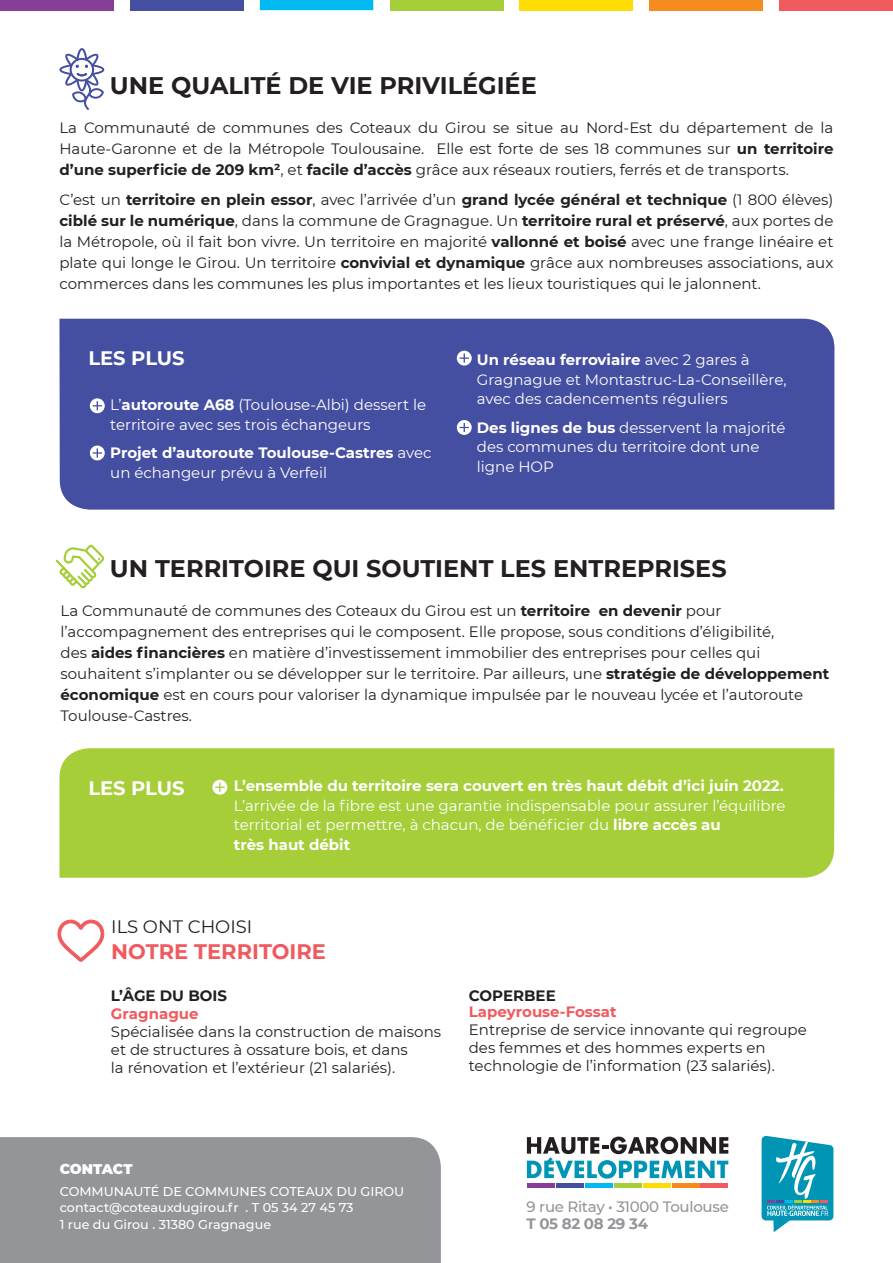
<style>
.page{position:relative;width:893px;height:1263px;background:#fff}
.page>*{position:absolute;margin:0;border:0;box-sizing:border-box;transform-origin:0 0}
.t1{font:700 24px "Montserrat";color:#231f20}
.t2{font:700 21px "Montserrat";color:#f05a5e}
.t3{font:700 19.5px "Montserrat";color:#fff}
.t4{font:18px "Montserrat";color:#231f20}
.t5{font:15px/21px "Montserrat";color:#231f20}
.t6{font:15px/19.5px "Montserrat";color:#fff}
.t7{font:700 15px/19.5px "Montserrat";color:#fff}
.t8{font:700 15px "Montserrat";color:#f05a5e}
.t9{font:500 15px "Montserrat";letter-spacing:-.02em;color:#939598}
.t10{font:700 15px "Montserrat";color:#231f20}
.t11{font:700 15px "Montserrat";letter-spacing:-.02em;color:#939598}
.t12{font:900 14.1px "Montserrat";letter-spacing:-.005em;color:#fff}
.t13{font:500 12.75px "Montserrat";color:#fff}
.s1{font-weight:700}
.s2{font-weight:400}
</style>
<div class="page">
<div style="left:0;top:1137px;width:441px;height:126px;background:#939598"></div>
<div style="left:59px;top:748px;width:775px;height:130px;background:#a6ce39"></div>
<svg style="left:56px;top:545px;width:48px;height:43px"></svg>
<svg style="left:59px;top:48px;width:45px;height:62px"></svg>
<svg style="left:58px;top:920px;width:46px;height:41px"></svg>
<svg style="left:212px;top:780px;width:15px;height:15px"></svg>
<svg style="left:215px;top:783px;width:10px;height:9px"></svg>
<div style="left:59px;top:319px;width:775px;height:191px;background:#444fa1"></div>
<svg style="left:90px;top:398px;width:15px;height:15px"></svg>
<svg style="left:93px;top:401px;width:9px;height:9px"></svg>
<svg style="left:90px;top:445px;width:15px;height:15px"></svg>
<svg style="left:93px;top:448px;width:9px;height:9px"></svg>
<svg style="left:457px;top:351px;width:15px;height:15px"></svg>
<svg style="left:460px;top:354px;width:9px;height:9px"></svg>
<div style="left:457px;top:420px;width:15px;height:15px;background:#fff;border-radius:50%"></div>
<svg style="left:460px;top:423px;width:9px;height:9px"></svg>
<div style="left:0;top:0;width:113px;height:10px;background:#873e97"></div>
<div style="left:130px;top:0;width:113px;height:10px;background:#444fa1"></div>
<div style="left:260px;top:0;width:113px;height:10px;background:#00baf1"></div>
<div style="left:390px;top:0;width:113px;height:10px;background:#a6ce39"></div>
<div style="left:520px;top:0;width:113px;height:10px;background:#ffdc01"></div>
<div style="left:650px;top:0;width:113px;height:10px;background:#f68b1f"></div>
<div style="left:779px;top:0;width:114px;height:10px;background:#f05a5e"></div>
<svg style="left:527px;top:1136px;width:201px;height:42px"></svg>
<div style="left:527px;top:1183px;width:28px;height:5px;background:#873e97"></div>
<div style="left:672px;top:1183px;width:27px;height:5px;background:#f68b1f"></div>
<div style="left:643px;top:1183px;width:27px;height:5px;background:#ffdc01"></div>
<div style="left:614px;top:1183px;width:27px;height:5px;background:#a6ce39"></div>
<div style="left:585px;top:1183px;width:27px;height:5px;background:#00baf1"></div>
<div style="left:556px;top:1183px;width:28px;height:5px;background:#444fa1"></div>
<div style="left:701px;top:1183px;width:27px;height:5px;background:#f05a5e"></div>
<svg style="left:762px;top:1135px;width:71px;height:97px"></svg>
<p class="t1" style="left:110px;top:68px;width:428px">UNE QUALITÉ DE VIE PRIVILÉGIÉE</p>
<p class="t5" style="left:59px;top:117px;width:775px;text-align:justify">La Communauté de communes des Coteaux du Girou se situe au Nord-Est du département de la Haute-Garonne et de la Métropole Toulousaine. Elle est forte de ses 18 communes sur <span class="s1">un territoire d’une superficie de 209 km²</span>, et <span class="s1">facile d’accès</span> grâce aux réseaux routiers, ferrés et de transports.</p>
<p class="t5" style="left:59px;top:189px;width:775px;text-align:justify">C’est un <span class="s1">territoire en plein essor</span>, avec l’arrivée d’un <span class="s1">grand lycée général et technique</span> (1 800 élèves) <span class="s1">ciblé sur le numérique</span>, dans la commune de Gragnague. Un <span class="s1">territoire rural et préservé</span>, aux portes de la Métropole, où il fait bon vivre. Un territoire en majorité <span class="s1">vallonné et boisé</span> avec une frange linéaire et plate qui longe le Girou. Un territoire <span class="s1">convivial et dynamique</span> grâce aux nombreuses associations, aux commerces dans les communes les plus importantes et les lieux touristiques qui le jalonnent.</p>
<p class="t3" style="left:88px;top:344px;width:98px">LES PLUS</p>
<p class="t6" style="left:110px;top:395px;width:317px">L’<span class="s1">autoroute A68</span> (Toulouse-Albi) dessert le territoire avec ses trois échangeurs</p>
<p class="t7" style="left:110px;top:442px;width:323px">Projet d’autoroute Toulouse-Castres <span class="s2">avec un échangeur prévu à Verfeil</span></p>
<p class="t6" style="left:477px;top:350px;width:311px"><span class="s1">Un réseau ferroviaire</span> avec 2 gares à<br>Gragnague et Montastruc-La-Conseillère, avec des cadencements réguliers</p>
<p class="t6" style="left:477px;top:417px;width:310px"><span class="s1">Des lignes de bus</span> desservent la majorité des communes du territoire dont une ligne HOP</p>
<p class="t1" style="left:110px;top:551px;width:618px">UN TERRITOIRE QUI SOUTIENT LES ENTREPRISES</p>
<p class="t5" style="left:61px;top:599px;width:770px">La Communauté de communes des Coteaux du Girou est un <span class="s1">territoire en devenir</span> pour l’accompagnement des entreprises qui le composent. Elle propose, sous conditions d’éligibilité,<br>des <span class="s1">aides financières</span> en matière d’investissement immobilier des entreprises pour celles qui souhaitent s’implanter ou se développer sur le territoire. Par ailleurs, une <span class="s1">stratégie de développement économique</span> est en cours pour valoriser la dynamique impulsée par le nouveau lycée et l’autoroute Toulouse-Castres.</p>
<p class="t3" style="left:88px;top:774px;width:98px">LES PLUS</p>
<p class="t6" style="left:234px;top:776px;width:553px"><span class="s1">L’ensemble du territoire sera couvert en très haut débit d’ici juin 2022.<br></span>L’arrivée de la fibre est une garantie indispensable pour assurer l’équilibre territorial et permettre, à chacun, de bénéficier du <span class="s1">libre accès au<br>très haut débit</span></p>
<p class="t4" style="left:111px;top:914px;width:143px">ILS ONT CHOISI</p>
<p class="t2" style="left:111px;top:936px;width:216px">NOTRE TERRITOIRE</p>
<p class="t10" style="left:111px;top:984px;width:118px">L’ÂGE DU BOIS</p>
<p class="t8" style="left:111px;top:1002px;width:89px">Gragnague</p>
<p class="t5" style="left:111px;top:1020px;width:332px">Spécialisée dans la construction de maisons</p>
<p class="t5" style="left:111px;top:1038px;width:298px">et de structures à ossature bois, et dans</p>
<p class="t5" style="left:111px;top:1056px;width:286px">la rénovation et l’extérieur (21 salariés).</p>
<p class="t10" style="left:469px;top:984px;width:88px">COPERBEE</p>
<p class="t8" style="left:469px;top:1001px;width:149px">Lapeyrouse-Fossat</p>
<p class="t5" style="left:469px;top:1020px;width:340px;line-height:18px">Entreprise de service innovante qui regroupe des femmes et des hommes experts en</p>
<p class="t5" style="left:469px;top:1055px;width:308px">technologie de l’information (23 salariés).</p>
<p class="t12" style="left:60px;top:1158px;width:74px">CONTACT</p>
<p class="t13" style="left:60px;top:1182px;width:346px">COMMUNAUTÉ DE COMMUNES COTEAUX DU GIROU</p>
<p class="t13" style="left:60px;top:1199px;width:295px">contact@coteauxdugirou.fr . T 05 34 27 45 73</p>
<p class="t13" style="left:60px;top:1215px;width:213px">1 rue du Girou . 31380 Gragnague</p>
<p class="t9" style="left:526px;top:1196px;width:204px">9 rue Ritay • 31000 Toulouse</p>
<p class="t11" style="left:526px;top:1213px;width:123px">T 05 82 08 29 34</p>
</div>
